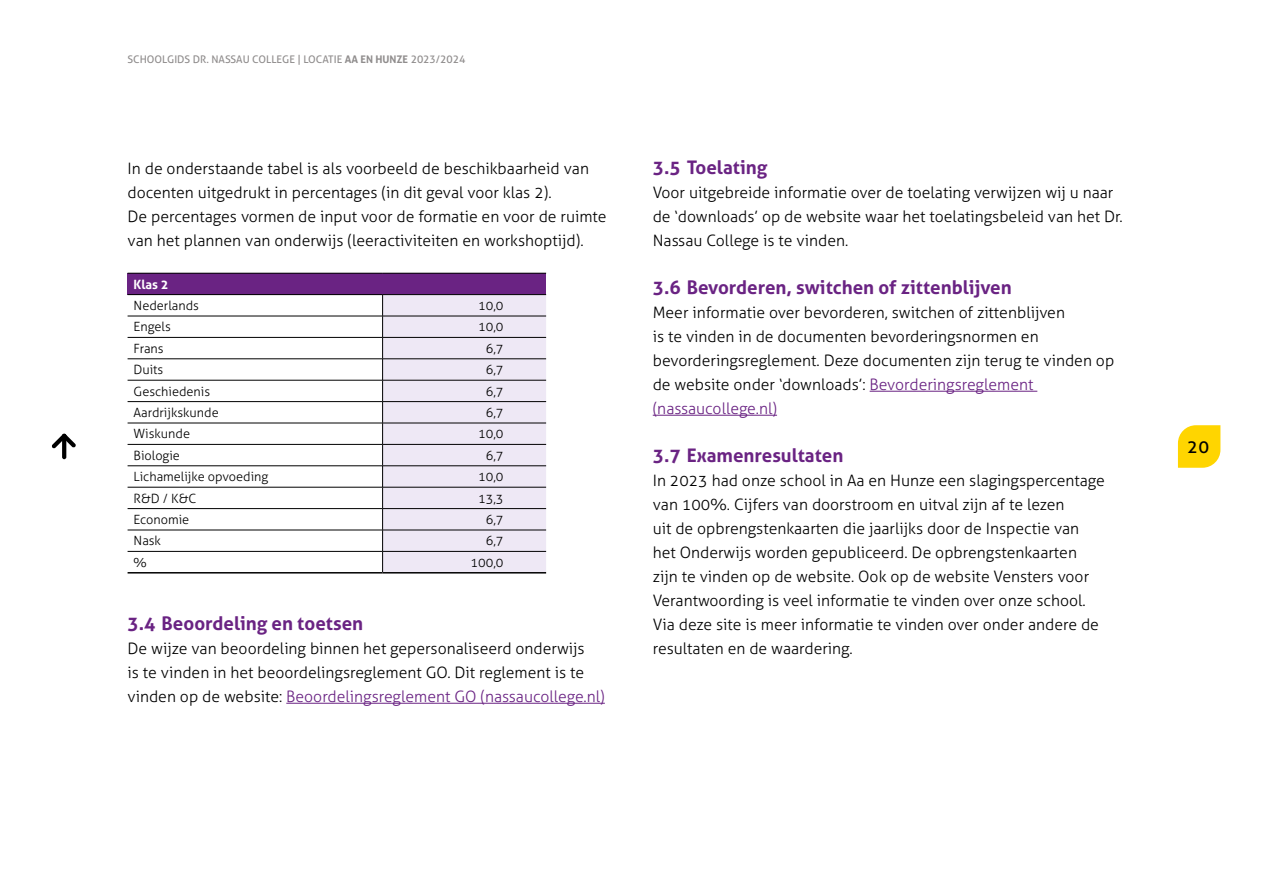
<style>
.page{position:relative;width:1263px;height:893px;background:#fff}
.page>*{position:absolute;margin:0;border:0;box-sizing:border-box;transform-origin:0 0}
.subkop{font:700 18.75px "Aller";color:#6a2383}
.t1{font:18px "Aller";color:#000}
.plat{font:300 15.75px/24px "Aller";color:#000}
.plat-2{font:300 15.75px/24px "Aller";color:#6a2383}
.tabel_plat{font:300 12.75px "Aller";color:#000}
.tabel_kopje{font:700 12.75px "Aller";color:#fff}
.t2{font:10.5px "Aller";color:#908d8d}
.s1{font-weight:700}
.s2{color:#6a2383}
.s3{color:#000}
</style>
<div class="page">
<svg style="left:1178px;top:425px;width:42px;height:43px;background:#ffd815"></svg>
<hr style="left:870px;top:391px;width:167px;height:1px;background:#6a2383">
<hr style="left:653px;top:415px;width:124px;height:1px;background:#6a2383">
<hr style="left:286px;top:703px;width:319px;height:1px;background:#6a2383">
<div style="left:128px;top:273px;width:418px;height:22px;background:#6a2383"></div>
<div style="left:383px;top:295px;width:163px;height:277px;background:#eee8f5"></div>
<hr style="left:128px;top:273px;width:255px;height:1px;background:#000">
<hr style="left:383px;top:273px;width:163px;height:1px;background:#000">
<hr style="left:128px;top:294px;width:255px;height:1px;background:#000">
<hr style="left:383px;top:294px;width:163px;height:1px;background:#000">
<hr style="left:128px;top:316px;width:255px;height:1px;background:#000">
<hr style="left:383px;top:316px;width:163px;height:1px;background:#000">
<hr style="left:128px;top:337px;width:255px;height:1px;background:#000">
<hr style="left:383px;top:337px;width:163px;height:1px;background:#000">
<hr style="left:128px;top:359px;width:255px;height:1px;background:#000">
<hr style="left:383px;top:359px;width:163px;height:1px;background:#000">
<hr style="left:128px;top:380px;width:255px;height:1px;background:#000">
<hr style="left:383px;top:380px;width:163px;height:1px;background:#000">
<hr style="left:128px;top:401px;width:255px;height:1px;background:#000">
<hr style="left:383px;top:401px;width:163px;height:1px;background:#000">
<hr style="left:128px;top:423px;width:255px;height:1px;background:#000">
<hr style="left:383px;top:423px;width:163px;height:1px;background:#000">
<hr style="left:128px;top:444px;width:255px;height:1px;background:#000">
<hr style="left:383px;top:444px;width:163px;height:1px;background:#000">
<hr style="left:128px;top:466px;width:255px;height:1px;background:#000">
<hr style="left:383px;top:466px;width:163px;height:1px;background:#000">
<hr style="left:128px;top:487px;width:255px;height:1px;background:#000">
<hr style="left:383px;top:487px;width:163px;height:1px;background:#000">
<hr style="left:128px;top:508px;width:255px;height:1px;background:#000">
<hr style="left:383px;top:508px;width:163px;height:1px;background:#000">
<hr style="left:128px;top:530px;width:255px;height:1px;background:#000">
<hr style="left:383px;top:530px;width:163px;height:1px;background:#000">
<hr style="left:128px;top:551px;width:255px;height:1px;background:#000">
<hr style="left:383px;top:551px;width:163px;height:1px;background:#000">
<svg style="left:382px;top:295px;width:1px;height:277px"></svg>
<hr style="left:128px;top:572px;width:255px;height:1px;background:#000">
<hr style="left:383px;top:572px;width:163px;height:1px;background:#000">
<svg style="left:52px;top:433px;width:24px;height:27px"></svg>
<p class="t2" style="left:128px;top:53px;width:339px">SCHOOLGIDS DR. NASSAU COLLEGE | LOCATIE <span class="s1">AA EN HUNZE</span> 2023/2024</p>
<p class="plat" style="left:128px;top:156px;width:463px">In de onderstaande tabel is als voorbeeld de beschikbaarheid van docenten uitgedrukt in percentages (in dit geval voor klas 2).</p>
<p class="plat" style="left:128px;top:204px;width:481px">De percentages vormen de input voor de formatie en voor de ruimte van het plannen van onderwijs (leeractiviteiten en workshoptijd).</p>
<p class="tabel_kopje" style="left:134px;top:276px;width:36px">Klas 2</p>
<p class="tabel_plat" style="left:134px;top:298px;width:67px">Nederlands</p>
<p class="tabel_plat" style="left:478px;top:298px;width:27px">10,0</p>
<p class="tabel_plat" style="left:134px;top:319px;width:39px">Engels</p>
<p class="tabel_plat" style="left:478px;top:319px;width:27px">10,0</p>
<p class="tabel_plat" style="left:134px;top:341px;width:32px">Frans</p>
<p class="tabel_plat" style="left:486px;top:341px;width:19px">6,7</p>
<p class="tabel_plat" style="left:134px;top:362px;width:31px">Duits</p>
<p class="tabel_plat" style="left:486px;top:362px;width:19px">6,7</p>
<p class="tabel_plat" style="left:134px;top:383px;width:78px">Geschiedenis</p>
<p class="tabel_plat" style="left:486px;top:383px;width:19px">6,7</p>
<p class="tabel_plat" style="left:134px;top:405px;width:87px">Aardrijkskunde</p>
<p class="tabel_plat" style="left:486px;top:405px;width:19px">6,7</p>
<p class="tabel_plat" style="left:134px;top:426px;width:58px">Wiskunde</p>
<p class="tabel_plat" style="left:478px;top:426px;width:27px">10,0</p>
<p class="tabel_plat" style="left:134px;top:448px;width:48px">Biologie</p>
<p class="tabel_plat" style="left:486px;top:448px;width:19px">6,7</p>
<p class="tabel_plat" style="left:134px;top:469px;width:136px">Lichamelijke opvoeding</p>
<p class="tabel_plat" style="left:478px;top:469px;width:27px">10,0</p>
<p class="tabel_plat" style="left:134px;top:490px;width:64px">R&amp;D / K&amp;C</p>
<p class="tabel_plat" style="left:478px;top:490px;width:27px">13,3</p>
<p class="tabel_plat" style="left:134px;top:512px;width:57px">Economie</p>
<p class="tabel_plat" style="left:486px;top:512px;width:19px">6,7</p>
<p class="tabel_plat" style="left:134px;top:533px;width:29px">Nask</p>
<p class="tabel_plat" style="left:486px;top:533px;width:19px">6,7</p>
<p class="tabel_plat" style="left:134px;top:555px;width:15px">%</p>
<p class="tabel_plat" style="left:470px;top:555px;width:35px">100,0</p>
<p class="subkop" style="left:128px;top:612px;width:237px">3.4 Beoordeling en toetsen</p>
<p class="plat" style="left:128px;top:636px;width:479px">De wijze van beoordeling binnen het gepersonaliseerd onderwijs<br>is te vinden in het beoordelingsreglement GO. Dit reglement is te vinden op de website: <span class="s2">Beoordelingsreglement GO (nassaucollege.nl)</span></p>
<p class="subkop" style="left:653px;top:156px;width:116px">3.5 Toelating</p>
<p class="plat" style="left:653px;top:180px;width:471px">Voor uitgebreide informatie over de toelating verwijzen wij u naar de ‘downloads’ op de website waar het toelatingsbeleid van het Dr.<br>Nassau College is te vinden.</p>
<p class="subkop" style="left:653px;top:276px;width:361px">3.6 Bevorderen, switchen of zittenblijven</p>
<p class="plat" style="left:653px;top:300px;width:463px">Meer informatie over bevorderen, switchen of zittenblijven<br>is te vinden in de documenten bevorderingsnormen en bevorderingsreglement. Deze documenten zijn terug te vinden op</p>
<p class="plat-2" style="left:653px;top:372px;width:382px"><span class="s3">de website onder ‘downloads’:</span> Bevorderingsreglement (nassaucollege.nl)</p>
<p class="subkop" style="left:653px;top:444px;width:192px">3.7 Examenresultaten</p>
<p class="plat" style="left:653px;top:468px;width:454px">In 2023 had onze school in Aa en Hunze een slagingspercentage van 100%. Cijfers van doorstroom en uitval zijn af te lezen<br>uit de opbrengstenkaarten die jaarlijks door de Inspectie van het Onderwijs worden gepubliceerd. De opbrengstenkaarten zijn te vinden op de website. Ook op de website Vensters voor Verantwoording is veel informatie te vinden over onze school.<br>Via deze site is meer informatie te vinden over onder andere de resultaten en de waardering.</p>
<p class="t1" style="left:1187px;top:436px;width:23px">20</p>
</div>
